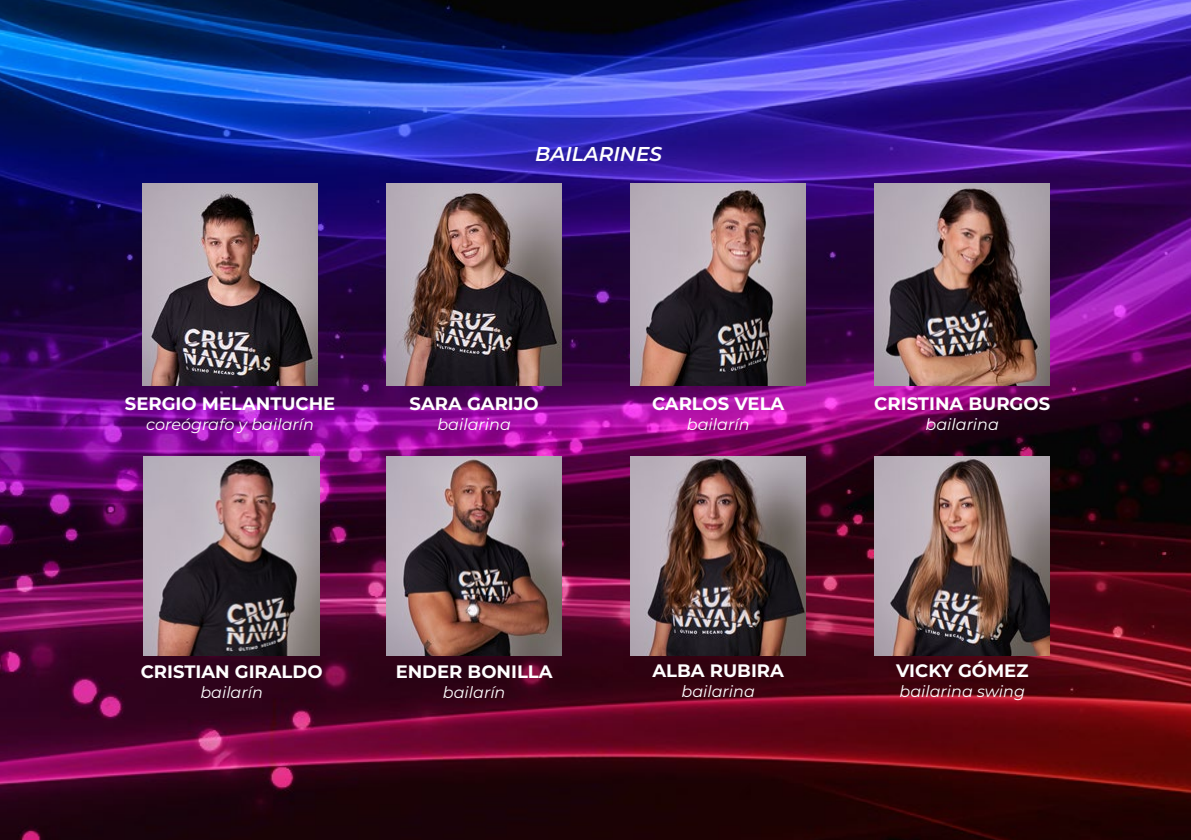
<style>
.page{position:relative;width:1191px;height:840px;background:#fff}
.page>*{position:absolute;margin:0;border:0;box-sizing:border-box;transform-origin:0 0}
.t1{font:italic 600 20px "Montserrat";color:#fff}
.t2{font:700 18px "Montserrat";color:#fff}
.t3{font:italic 16px "Montserrat";color:#fff}
</style>
<div class="page">
<img style="left:0;top:0;width:1191px;height:839px">
<img style="left:874px;top:183px;width:176px;height:203px">
<img style="left:144px;top:456px;width:175px;height:199px">
<img style="left:386px;top:456px;width:176px;height:199px">
<img style="left:630px;top:183px;width:176px;height:203px">
<img style="left:386px;top:183px;width:176px;height:203px">
<img style="left:142px;top:183px;width:176px;height:203px">
<img style="left:630px;top:456px;width:176px;height:199px">
<img style="left:874px;top:456px;width:176px;height:199px">
<p class="t1" style="left:535px;top:140px;width:128px">BAILARINES</p>
<p class="t2" style="left:125px;top:390px;width:212px">SERGIO MELANTUCHE</p>
<p class="t3" style="left:146px;top:413px;width:169px">coreógrafo y bailarín</p>
<p class="t2" style="left:409px;top:390px;width:131px">SARA GARIJO</p>
<p class="t3" style="left:437px;top:413px;width:75px">bailarina</p>
<p class="t2" style="left:141px;top:658px;width:183px">CRISTIAN GIRALDO</p>
<p class="t3" style="left:200px;top:681px;width:64px">bailarín</p>
<p class="t2" style="left:396px;top:658px;width:158px">ENDER BONILLA</p>
<p class="t3" style="left:443px;top:681px;width:64px">bailarín</p>
<p class="t2" style="left:652px;top:390px;width:134px">CARLOS VELA</p>
<p class="t3" style="left:687px;top:413px;width:64px">bailarín</p>
<p class="t2" style="left:874px;top:390px;width:177px">CRISTINA BURGOS</p>
<p class="t3" style="left:925px;top:413px;width:75px">bailarina</p>
<p class="t2" style="left:652px;top:657px;width:133px">ALBA RUBIRA</p>
<p class="t3" style="left:681px;top:680px;width:75px">bailarina</p>
<p class="t2" style="left:896px;top:657px;width:134px">VICKY GÓMEZ</p>
<p class="t3" style="left:899px;top:680px;width:127px">bailarina swing</p>
</div>
